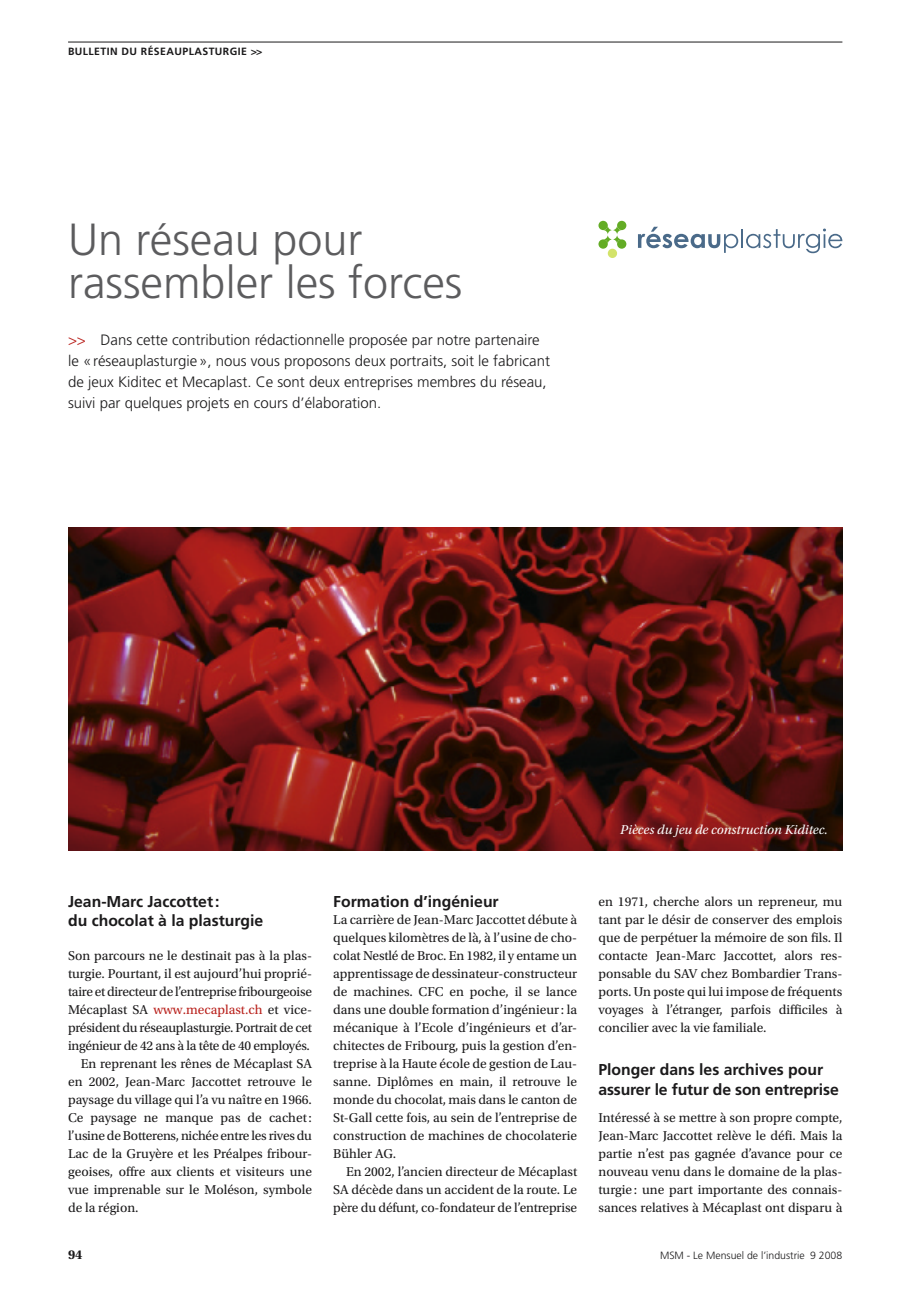
<style>
.page{position:relative;width:919px;height:1289px;background:#fff}
.page>*{position:absolute;margin:0;border:0;box-sizing:border-box;transform-origin:0 0}
.t1{font:300 45px/43.5px "Frutiger LT Std";color:#5c5c5e}
.t2{font:700 15.75px/19.5px "Frutiger LT Std";color:#1b1a1b}
.t3{font:300 15px/21px "Frutiger LT Std";color:#1b1a1b}
.t4{font:13.5px/18px "Utopia Std";color:#1b1a1b;text-align:justify}
.t5{font:13.5px "Utopia Std";letter-spacing:-.02em;color:#1b1a1b}
.t6{font:italic 13.5px "Utopia Std";color:#fefefe}
.t7{font:700 13.5px "Utopia Std";color:#1b1a1b}
.t8{font:300 10.5px "Frutiger LT Std";color:#1b1a1b}
.t9{font:700 10.5px "Frutiger LT Std";letter-spacing:.04em;color:#1b1a1b}
.s1{color:#b9211c}
</style>
<div class="page">
<hr style="left:68px;top:42px;width:774px;height:1px;background:#1b1a1b">
<img style="left:68px;top:527px;width:774px;height:323px">
<svg style="left:638px;top:227px;width:204px;height:26px"></svg>
<div style="left:607px;top:249px;width:10px;height:9px;background:#d3e36a;border-radius:50%"></div>
<svg style="left:603px;top:225px;width:9px;height:10px"></svg>
<svg style="left:612px;top:235px;width:9px;height:9px"></svg>
<svg style="left:603px;top:235px;width:9px;height:9px"></svg>
<svg style="left:612px;top:225px;width:9px;height:10px"></svg>
<div style="left:598px;top:239px;width:9px;height:10px;background:#63ac25;border-radius:50%"></div>
<div style="left:617px;top:239px;width:9px;height:10px;background:#63ac25;border-radius:50%"></div>
<div style="left:598px;top:221px;width:9px;height:9px;background:#63ac25;border-radius:50%"></div>
<div style="left:617px;top:221px;width:9px;height:9px;background:#63ac25;border-radius:50%"></div>
<p class="t9" style="left:68px;top:45px;width:196px">bulletin du réseauplasturgie &gt;&gt;</p>
<h1 class="t1" style="left:68px;top:218px;width:396px">Un réseau pour rassembler les forces</h1>
<p class="t3" style="left:68px;top:329px;width:483px"><span class="s1">&gt;&gt;</span> Dans cette contribution rédactionnelle proposée par notre partenaire le «réseauplasturgie», nous vous proposons deux portraits, soit le fabricant de jeux Kiditec et Mecaplast. Ce sont deux entreprises membres du réseau, suivi par quelques projets en cours d’élaboration.</p>
<p class="t6" style="left:620px;top:822px;width:209px">Pièces du jeu de construction Kiditec.</p>
<p class="t2" style="left:68px;top:891px;width:197px">Jean-Marc Jaccottet:<br>du chocolat à la plasturgie</p>
<p class="t4" style="left:68px;top:946px;width:245px">Son parcours ne le destinait pas à la plas-</p>
<p class="t4" style="left:68px;top:964px;width:245px">turgie. Pourtant, il est aujourd’hui proprié-</p>
<p class="t5" style="left:68px;top:984px;width:245px">taire et directeur de l’entreprise fribourgeoise</p>
<p class="t4" style="left:68px;top:1000px;width:245px">Mécaplast SA <span class="s1">www.mecaplast.ch</span> et vice-</p>
<p class="t5" style="left:68px;top:1020px;width:245px">président du réseauplasturgie. Portrait de cet</p>
<p class="t5" style="left:68px;top:1038px;width:243px">ingénieur de 42 ans à la tête de 40 employés.</p>
<p class="t4" style="left:81px;top:1054px;width:232px">En reprenant les rênes de Mécaplast SA</p>
<p class="t4" style="left:68px;top:1073px;width:245px">en 2002, Jean-Marc Jaccottet retrouve le</p>
<p class="t4" style="left:68px;top:1091px;width:245px">paysage du village qui l’a vu naître en 1966.</p>
<p class="t4" style="left:68px;top:1109px;width:245px">Ce paysage ne manque pas de cachet:</p>
<p class="t5" style="left:68px;top:1128px;width:245px">l’usine de Botterens, nichée entre les rives du</p>
<p class="t4" style="left:68px;top:1145px;width:245px">Lac de la Gruyère et les Préalpes fribour-</p>
<p class="t4" style="left:68px;top:1163px;width:245px">geoises, offre aux clients et visiteurs une</p>
<p class="t4" style="left:68px;top:1181px;width:245px">vue imprenable sur le Moléson, symbole</p>
<p class="t4" style="left:68px;top:1199px;width:72px">de la région.</p>
<p class="t2" style="left:333px;top:891px;width:167px">Formation d’ingénieur</p>
<p class="t4" style="left:333px;top:910px;width:245px">La carrière de Jean-Marc Jaccottet débute à quelques kilomètres de là, à l’usine de cho&shy;colat Nestlé de Broc. En 1982, il y entame un apprentissage de dessinateur-constructeur de machines. CFC en poche, il se lance dans une double formation d’ingénieur: la mécanique à l’Ecole d’ingénieurs et d’ar&shy;chitectes de Fribourg, puis la gestion d’en&shy;treprise à la Haute école de gestion de Lau&shy;sanne. Diplômes en main, il retrouve le monde du chocolat, mais dans le canton de St-Gall cette fois, au sein de l’entreprise de construction de machines de chocolaterie Bühler AG.</p>
<p class="t4" style="left:333px;top:1163px;width:245px;text-indent:13px">En 2002, l’ancien directeur de Mécaplast SA décède dans un accident de la route. Le père du défunt, co-fondateur de l’entreprise</p>
<p class="t4" style="left:598px;top:892px;width:245px">en 1971, cherche alors un repreneur, mu tant par le désir de conserver des emplois que de perpétuer la mémoire de son fils. Il contacte Jean-Marc Jaccottet, alors res&shy;ponsable du SAV chez Bombardier Trans&shy;ports. Un poste qui lui impose de fréquents voyages à l’étranger, parfois difficiles à concilier avec la vie familiale.</p>
<p class="t2" style="left:598px;top:1059px;width:242px">Plonger dans les archives pour assurer le futur de son entreprise</p>
<p class="t4" style="left:598px;top:1109px;width:245px">Intéressé à se mettre à son propre compte, Jean-Marc Jaccottet relève le défi. Mais la partie n’est pas gagnée d’avance pour ce nouveau venu dans le domaine de la plas&shy;turgie : une part importante des connais&shy;sances relatives à Mécaplast ont disparu à</p>
<p class="t7" style="left:68px;top:1246px;width:16px">94</p>
<p class="t8" style="left:660px;top:1249px;width:184px">MSM - Le Mensuel de l’industrie 9 2008</p>
</div>
